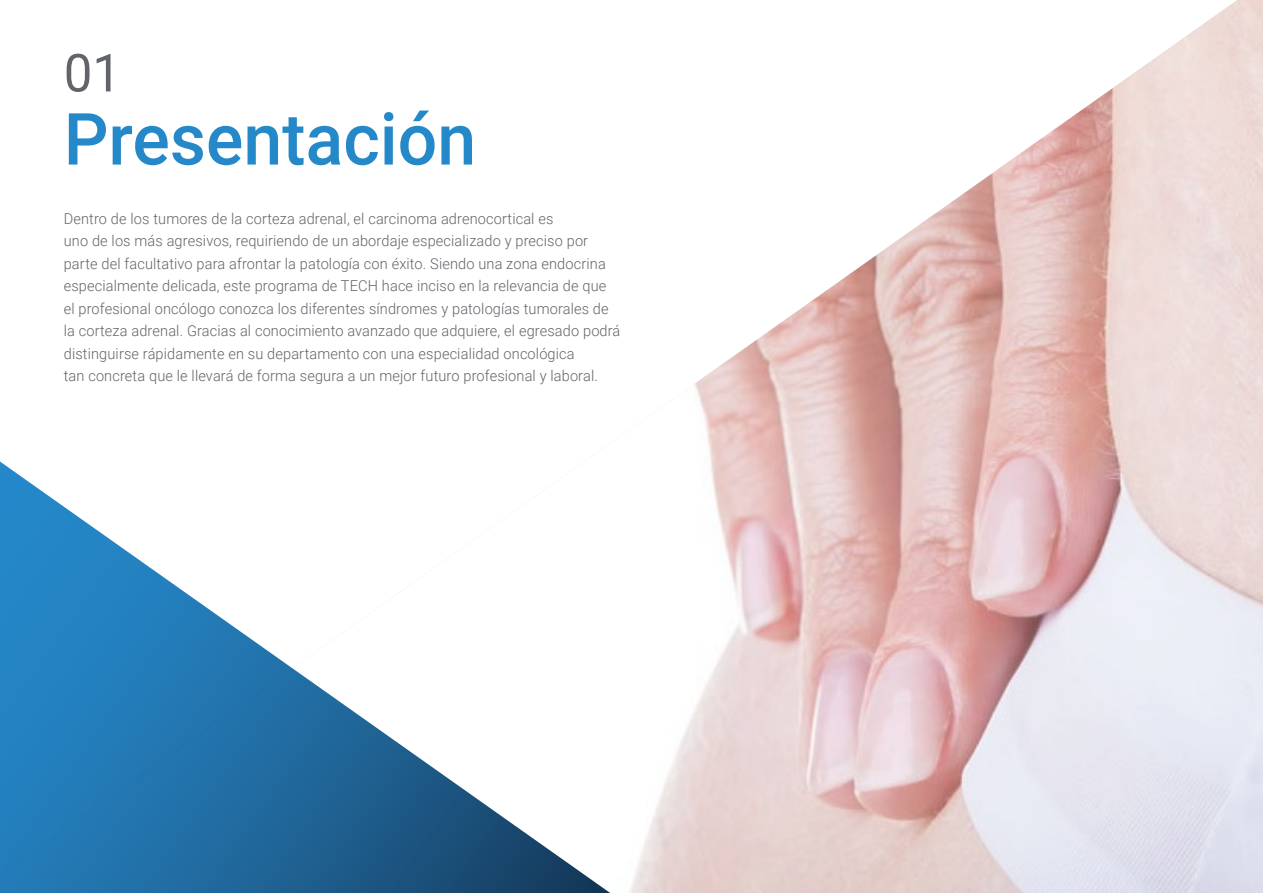
<style>
.page{position:relative;width:1263px;height:893px;background:#fff}
.page>*{position:absolute;margin:0;border:0;box-sizing:border-box;transform-origin:0 0}
.t1{font:500 72px "Roboto";color:#2488c9}
.t2{font:52.5px "Roboto";color:#61646a}
.t3{font:300 15px/22.5px "Roboto";letter-spacing:.01em;color:#61646a}
</style>
<div class="page">
<img style="left:640px;top:0;width:623px;height:893px">
<svg style="left:0;top:461px;width:640px;height:432px"></svg>
<h2 class="t2" style="left:64px;top:36px;width:59px">01</h2>
<h1 class="t1" style="left:64px;top:89px;width:414px">Presentación</h1>
<p class="t3" style="left:64px;top:207px;width:558px">Dentro de los tumores de la corteza adrenal, el carcinoma adrenocortical es<br>uno de los más agresivos, requiriendo de un abordaje especializado y preciso por parte del facultativo para afrontar la patología con éxito. Siendo una zona endocrina especialmente delicada, este programa de TECH hace inciso en la relevancia de que el profesional oncólogo conozca los diferentes síndromes y patologías tumorales de la corteza adrenal. Gracias al conocimiento avanzado que adquiere, el egresado podrá distinguirse rápidamente en su departamento con una especialidad oncológica<br>tan concreta que le llevará de forma segura a un mejor futuro profesional y laboral.</p>
</div>
